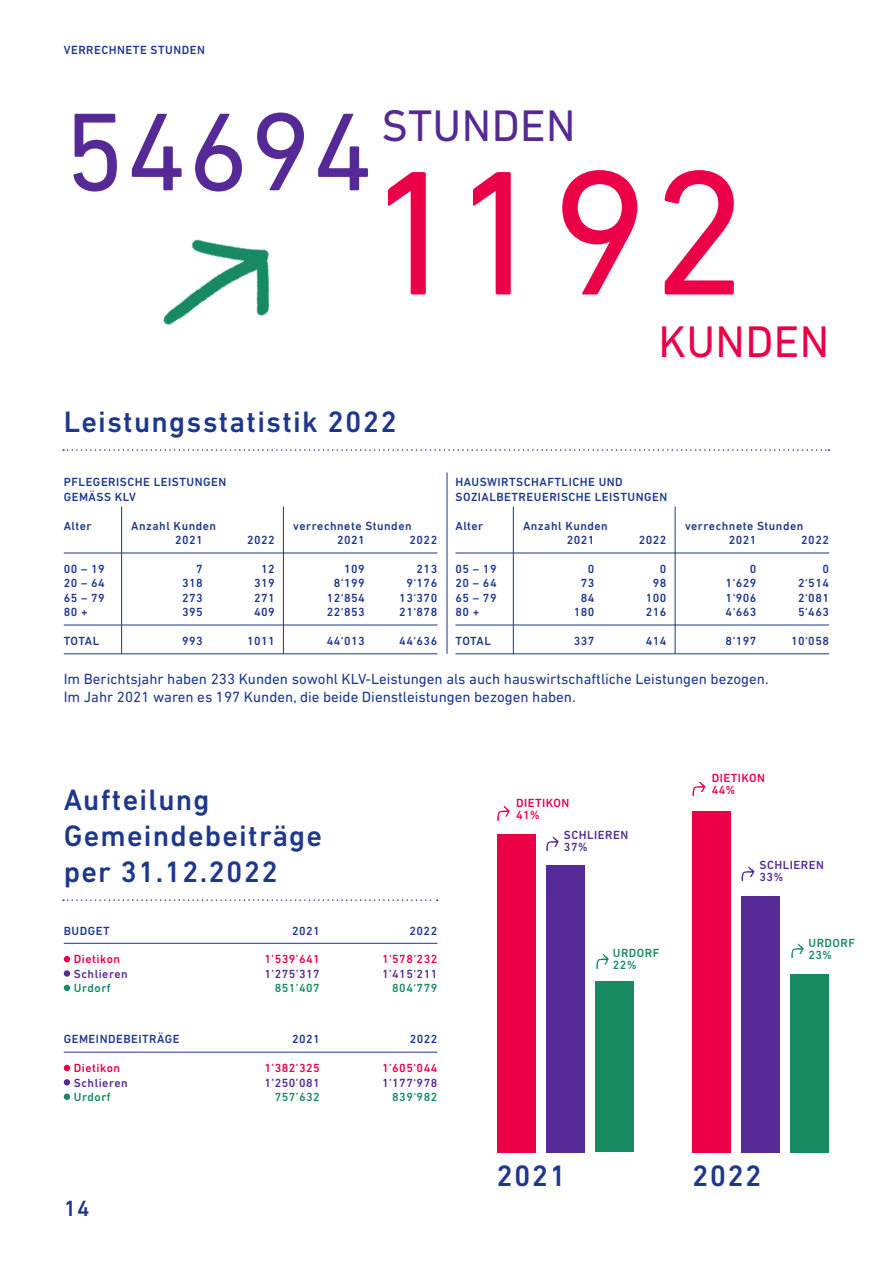
<style>
.page{position:relative;width:893px;height:1263px;background:#fff}
.page>*{position:absolute;margin:0;border:0;box-sizing:border-box;transform-origin:0 0}
.t1{font:180px "DIN Next LT Pro";color:#eb0047}
.t2{font:112.5px "DIN Next LT Pro";letter-spacing:.01em;color:#552996}
.t3{font:45px "DIN Next LT Pro";letter-spacing:.01em;color:#552996}
.t4{font:45px "DIN Next LT Pro";letter-spacing:.01em;color:#eb0047}
.t5{font:500 30px/36px "DIN Next LT Pro";letter-spacing:.04em;color:#1d378f}
.t6{font:500 22.5px "DIN Next LT Pro";color:#1d378f}
.t7{font:15px/18px "DIN Next LT Pro";color:#1d378f}
.t8{font:500 12px/15px "DIN Next LT Pro";letter-spacing:.04em;color:#1d378f}
.t9{font:500 12px/12px "DIN Next LT Pro";letter-spacing:.04em;color:#552996}
.t10{font:500 12px/12px "DIN Next LT Pro";letter-spacing:.04em;color:#eb0047}
.t11{font:500 12px/12px "DIN Next LT Pro";letter-spacing:.04em;color:#178a62}
</style>
<div class="page">
<hr style="left:64px;top:553px;width:373px;height:1px;background:#1d378f">
<hr style="left:64px;top:625px;width:373px;height:1px;background:#1d378f">
<hr style="left:64px;top:653px;width:373px;height:1px;background:#1d378f">
<hr style="left:64px;top:943px;width:373px;height:1px;background:#1d378f">
<svg style="left:64px;top:956px;width:6px;height:6px"></svg>
<div style="left:64px;top:970px;width:6px;height:7px;background:#552996;border-radius:50%"></div>
<svg style="left:64px;top:985px;width:6px;height:6px"></svg>
<hr style="left:64px;top:1052px;width:373px;height:1px;background:#1d378f">
<svg style="left:64px;top:1065px;width:6px;height:6px"></svg>
<svg style="left:64px;top:1079px;width:6px;height:6px"></svg>
<div style="left:64px;top:1093px;width:6px;height:7px;background:#178a62;border-radius:50%"></div>
<hr style="left:455px;top:553px;width:374px;height:1px;background:#1d378f">
<hr style="left:455px;top:625px;width:374px;height:1px;background:#1d378f">
<hr style="left:455px;top:653px;width:374px;height:1px;background:#1d378f">
<svg style="left:63px;top:449px;width:766px;height:2px"></svg>
<svg style="left:63px;top:899px;width:375px;height:2px"></svg>
<hr style="left:121px;top:506px;width:1px;height:148px;background:#1d378f">
<hr style="left:513px;top:506px;width:1px;height:148px;background:#1d378f">
<hr style="left:283px;top:506px;width:1px;height:148px;background:#1d378f">
<hr style="left:675px;top:506px;width:1px;height:148px;background:#1d378f">
<hr style="left:447px;top:473px;width:1px;height:181px;background:#1d378f">
<div style="left:693px;top:811px;width:38px;height:341px;background:#eb0047"></div>
<div style="left:742px;top:896px;width:38px;height:256px;background:#552996"></div>
<div style="left:791px;top:974px;width:38px;height:178px;background:#178a62"></div>
<img style="left:692px;top:781px;width:14px;height:16px">
<img style="left:741px;top:866px;width:14px;height:16px">
<img style="left:791px;top:943px;width:13px;height:16px">
<img style="left:163px;top:239px;width:107px;height:86px">
<div style="left:497px;top:834px;width:38px;height:318px;background:#eb0047"></div>
<div style="left:546px;top:865px;width:38px;height:287px;background:#552996"></div>
<div style="left:595px;top:981px;width:38px;height:171px;background:#178a62"></div>
<img style="left:497px;top:806px;width:13px;height:15px">
<img style="left:546px;top:836px;width:13px;height:16px">
<img style="left:596px;top:954px;width:13px;height:15px">
<p class="t8" style="left:64px;top:42px;width:143px">VERRECHNETE STUNDEN</p>
<h2 class="t2" style="left:64px;top:87px;width:311px">54694</h2>
<h3 class="t3" style="left:382px;top:100px;width:195px">STUNDEN</h3>
<h1 class="t1" style="left:367px;top:129px;width:383px">1192</h1>
<h3 class="t4" style="left:658px;top:316px;width:172px">KUNDEN</h3>
<h3 class="t5" style="left:64px;top:404px;width:335px">Leistungsstatistik 2022</h3>
<p class="t8" style="left:64px;top:474px;width:164px">PFLEGERISCHE LEISTUNGEN<br>GEMÄSS KLV</p>
<p class="t8" style="left:64px;top:518px;width:29px">Alter</p>
<p class="t8" style="left:131px;top:518px;width:86px">Anzahl Kunden</p>
<p class="t8" style="left:293px;top:518px;width:120px">verrechnete Stunden</p>
<p class="t8" style="left:175px;top:533px;width:29px">2021</p>
<p class="t8" style="left:247px;top:533px;width:29px">2022</p>
<p class="t8" style="left:337px;top:533px;width:29px">2021</p>
<p class="t8" style="left:409px;top:533px;width:29px">2022</p>
<p class="t8" style="left:64px;top:561px;width:43px">00 – 19</p>
<p class="t8" style="left:196px;top:561px;width:8px">7</p>
<p class="t8" style="left:261px;top:561px;width:15px">12</p>
<p class="t8" style="left:344px;top:561px;width:22px">109</p>
<p class="t8" style="left:417px;top:561px;width:22px">213</p>
<p class="t8" style="left:64px;top:576px;width:43px">20 – 64</p>
<p class="t8" style="left:182px;top:576px;width:22px">318</p>
<p class="t8" style="left:254px;top:576px;width:22px">319</p>
<p class="t8" style="left:334px;top:576px;width:32px">8‘199</p>
<p class="t8" style="left:406px;top:576px;width:32px">9‘176</p>
<p class="t8" style="left:64px;top:590px;width:43px">65 – 79</p>
<p class="t8" style="left:182px;top:590px;width:22px">273</p>
<p class="t8" style="left:254px;top:590px;width:22px">271</p>
<p class="t8" style="left:327px;top:590px;width:40px">12‘854</p>
<p class="t8" style="left:399px;top:590px;width:40px">13‘370</p>
<p class="t8" style="left:64px;top:605px;width:26px">80 +</p>
<p class="t8" style="left:182px;top:605px;width:22px">395</p>
<p class="t8" style="left:254px;top:605px;width:22px">409</p>
<p class="t8" style="left:327px;top:605px;width:40px">22‘853</p>
<p class="t8" style="left:399px;top:605px;width:40px">21‘878</p>
<p class="t8" style="left:64px;top:633px;width:37px">TOTAL</p>
<p class="t8" style="left:182px;top:633px;width:22px">993</p>
<p class="t8" style="left:247px;top:633px;width:29px">1011</p>
<p class="t8" style="left:327px;top:633px;width:40px">44‘013</p>
<p class="t8" style="left:399px;top:633px;width:40px">44‘636</p>
<p class="t8" style="left:455px;top:474px;width:213px">HAUSWIRTSCHAFTLICHE UND<br>SOZIALBETREUERISCHE LEISTUNGEN</p>
<p class="t8" style="left:455px;top:518px;width:29px">Alter</p>
<p class="t8" style="left:523px;top:518px;width:86px">Anzahl Kunden</p>
<p class="t8" style="left:685px;top:518px;width:120px">verrechnete Stunden</p>
<p class="t8" style="left:567px;top:533px;width:29px">2021</p>
<p class="t8" style="left:639px;top:533px;width:29px">2022</p>
<p class="t8" style="left:729px;top:533px;width:29px">2021</p>
<p class="t8" style="left:801px;top:533px;width:29px">2022</p>
<p class="t8" style="left:455px;top:561px;width:43px">05 – 19</p>
<p class="t8" style="left:588px;top:561px;width:8px">0</p>
<p class="t8" style="left:660px;top:561px;width:8px">0</p>
<p class="t8" style="left:750px;top:561px;width:8px">0</p>
<p class="t8" style="left:822px;top:561px;width:8px">0</p>
<p class="t8" style="left:455px;top:576px;width:43px">20 – 64</p>
<p class="t8" style="left:581px;top:576px;width:15px">73</p>
<p class="t8" style="left:653px;top:576px;width:15px">98</p>
<p class="t8" style="left:726px;top:576px;width:32px">1‘629</p>
<p class="t8" style="left:798px;top:576px;width:32px">2‘514</p>
<p class="t8" style="left:455px;top:590px;width:43px">65 – 79</p>
<p class="t8" style="left:581px;top:590px;width:15px">84</p>
<p class="t8" style="left:646px;top:590px;width:22px">100</p>
<p class="t8" style="left:726px;top:590px;width:32px">1‘906</p>
<p class="t8" style="left:798px;top:590px;width:32px">2‘081</p>
<p class="t8" style="left:455px;top:605px;width:26px">80 +</p>
<p class="t8" style="left:574px;top:605px;width:22px">180</p>
<p class="t8" style="left:646px;top:605px;width:22px">216</p>
<p class="t8" style="left:726px;top:605px;width:32px">4‘663</p>
<p class="t8" style="left:798px;top:605px;width:32px">5‘463</p>
<p class="t8" style="left:455px;top:633px;width:37px">TOTAL</p>
<p class="t8" style="left:574px;top:633px;width:22px">337</p>
<p class="t8" style="left:646px;top:633px;width:22px">414</p>
<p class="t8" style="left:726px;top:633px;width:32px">8‘197</p>
<p class="t8" style="left:791px;top:633px;width:40px">10‘058</p>
<p class="t7" style="left:64px;top:670px;width:706px">Im Berichtsjahr haben 233 Kunden sowohl KLV-Leistungen als auch hauswirtschaftliche Leistungen bezogen.<br>Im Jahr 2021 waren es 197 Kunden, die beide Dienstleistungen bezogen haben.</p>
<h3 class="t5" style="left:64px;top:782px;width:260px">Aufteilung<br>Gemeindebeiträge per 31.12.2022</h3>
<p class="t8" style="left:64px;top:923px;width:47px">BUDGET</p>
<p class="t8" style="left:292px;top:923px;width:29px">2021</p>
<p class="t8" style="left:409px;top:923px;width:29px">2022</p>
<p class="t10" style="left:74px;top:953px;width:48px">Dietikon</p>
<p class="t10" style="left:264px;top:953px;width:57px">1’539’641</p>
<p class="t10" style="left:382px;top:953px;width:57px">1’578‘232</p>
<p class="t9" style="left:74px;top:967px;width:55px">Schlieren</p>
<p class="t9" style="left:264px;top:967px;width:57px">1’275’317</p>
<p class="t9" style="left:382px;top:967px;width:57px">1’415‘211</p>
<p class="t11" style="left:74px;top:982px;width:38px">Urdorf</p>
<p class="t11" style="left:275px;top:982px;width:47px">851’407</p>
<p class="t11" style="left:392px;top:982px;width:47px">804‘779</p>
<p class="t8" style="left:64px;top:1032px;width:117px">GEMEINDEBEITRÄGE</p>
<p class="t8" style="left:292px;top:1032px;width:29px">2021</p>
<p class="t8" style="left:410px;top:1032px;width:29px">2022</p>
<p class="t10" style="left:74px;top:1062px;width:48px">Dietikon</p>
<p class="t10" style="left:264px;top:1062px;width:57px">1’382’325</p>
<p class="t10" style="left:382px;top:1062px;width:57px">1’605‘044</p>
<p class="t9" style="left:74px;top:1076px;width:55px">Schlieren</p>
<p class="t9" style="left:264px;top:1076px;width:57px">1’250’081</p>
<p class="t9" style="left:382px;top:1076px;width:57px">1’177‘978</p>
<p class="t11" style="left:74px;top:1091px;width:38px">Urdorf</p>
<p class="t11" style="left:275px;top:1091px;width:47px">757’632</p>
<p class="t11" style="left:392px;top:1091px;width:47px">839‘982</p>
<h3 class="t6" style="left:64px;top:1195px;width:27px">14</h3>
<p class="t10" style="left:516px;top:797px;width:55px">DIETIKON<br>41%</p>
<p class="t9" style="left:564px;top:829px;width:66px">SCHLIEREN<br>37%</p>
<p class="t11" style="left:613px;top:947px;width:48px">URDORF<br>22%</p>
<p class="t10" style="left:712px;top:772px;width:55px">DIETIKON<br>44%</p>
<p class="t9" style="left:760px;top:858px;width:66px">SCHLIEREN<br>33%</p>
<p class="t11" style="left:808px;top:936px;width:48px">URDORF<br>23%</p>
<h3 class="t5" style="left:496px;top:1158px;width:71px">2021</h3>
<h3 class="t5" style="left:692px;top:1158px;width:71px">2022</h3>
</div>
